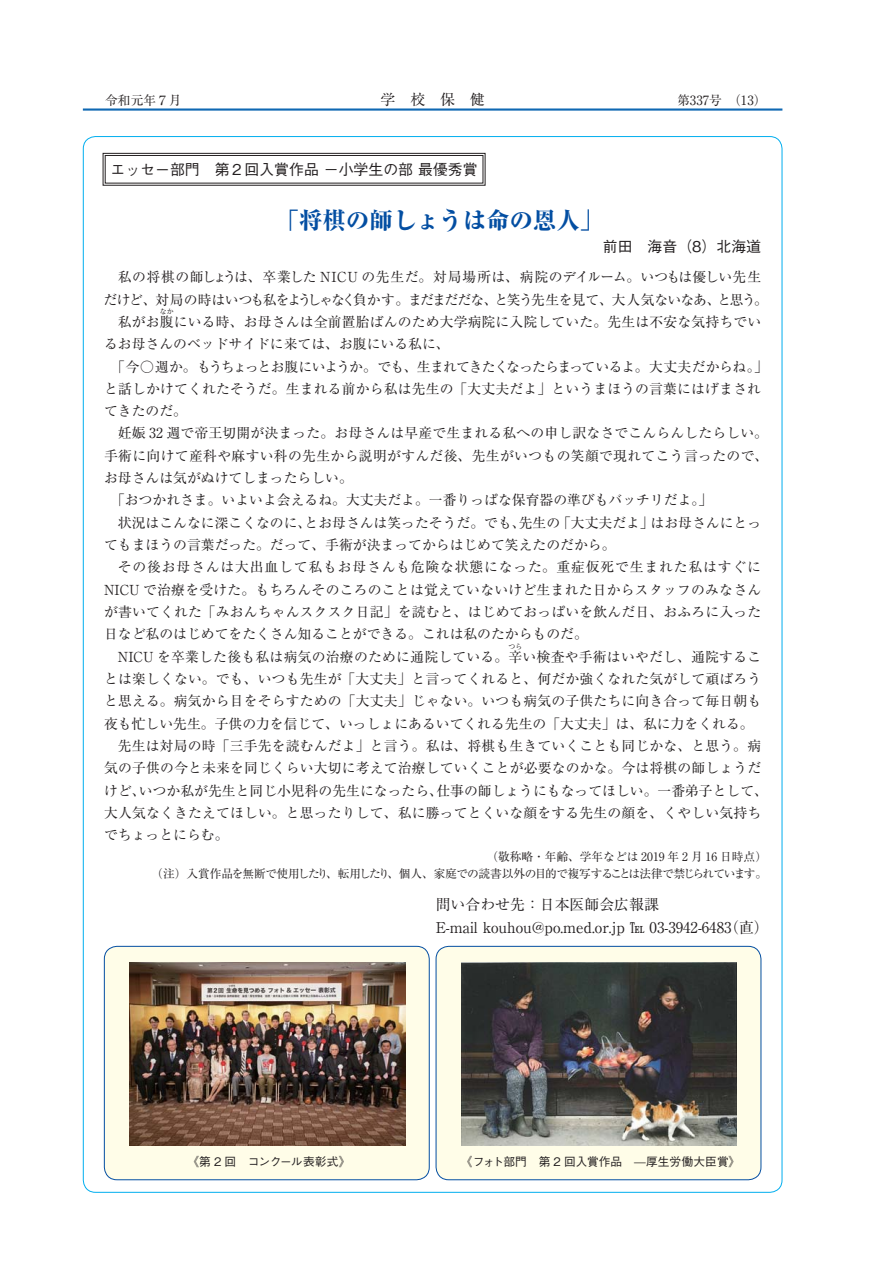
<style>
.page{position:relative;width:893px;height:1263px;background:#fff}
.page>*{position:absolute;margin:0;border:0;box-sizing:border-box;transform-origin:0 0}
.t1{font:23.4px "Ryumin Pro Heavy 90 msp RKSJ H";color:#034ea2}
.t2{font:14.85px/22.4px "Ryumin Pr 6 N Reg 90 msp RKSJ H";color:#231f20}
.t3{font:14.85px "Gothic BBB Pro Medium 90 msp RKSJ H";color:#231f20}
.t4{font:13.8px/22.4px "Ryumin Pr 6 N Reg 90 msp RKSJ H";letter-spacing:.015em;color:#231f20;text-align:center}
.t5{font:13.8px "Ryumin Pr 6 N Reg 90 msp RKSJ H";letter-spacing:-.065em;color:#231f20}
.t6{font:13.8px "Ryumin Pr 6 N Reg 90 msp RKSJ H";letter-spacing:.06em;color:#231f20}
.t7{font:12.75px "Ryumin Pr 6 N Reg 90 msp RKSJ H";color:#231f20}
.t8{font:11.7px/17px "Ryumin Pr 6 N Reg 90 msp RKSJ H";letter-spacing:-.045em;color:#231f20;text-align:right}
.t9{font:11.7px "Gothic BBB Pro Medium 90 msp RKSJ H";color:#231f20}
.t10{font:11.7px "Gothic BBB Pro Medium 90 msp RKSJ H";letter-spacing:-.045em;color:#231f20}
.t11{font:6.9px "Ryumin Pr 6 N Reg 90 msp RKSJ H";color:#231f20}
</style>
<div class="page">
<svg style="left:103px;top:153px;width:382px;height:33px"></svg>
<div style="left:436px;top:946px;width:325px;height:234px;background:#fffde8;border-radius:13px"></div>
<div style="left:436px;top:946px;width:325px;height:234px;border:1px solid #034ea2;border-radius:13px"></div>
<div style="left:104px;top:946px;width:325px;height:234px;background:#fffde8;border-radius:13px"></div>
<div style="left:104px;top:946px;width:325px;height:234px;border:1px solid #034ea2;border-radius:13px"></div>
<img style="left:129px;top:962px;width:276px;height:184px">
<img style="left:462px;top:962px;width:274px;height:184px">
<hr style="left:83px;top:108px;width:699px;height:3px;background:#0f68b3">
<p class="t7" style="left:105px;top:95px;width:78px">令和元年７月</p>
<p class="t2" style="left:380px;top:90px;width:106px">学　校　保　健</p>
<p class="t7" style="left:677px;top:95px;width:91px">第337号　（13）</p>
<p class="t3" style="left:111px;top:164px;width:369px">エッセー部門　第２回入賞作品 －小学生の部 最優秀賞</p>
<h1 class="t1" style="left:276px;top:211px;width:329px">「将棋の師しょうは命の恩人」</h1>
<p class="t3" style="left:603px;top:241px;width:160px">前田　海音（8）北海道</p>
<p class="t4" style="left:103px;top:268px;width:666px">私の将棋の師しょうは、卒業した NICU の先生だ。対局場所は、病院のデイルーム。いつもは優しい先生<br>だけど、対局の時はいつも私をようしゃなく負かす。まだまだだな、と笑う先生を見て、大人気ないなあ、と思う。私がお腹にいる時、お母さんは全前置胎ばんのため大学病院に入院していた。先生は不安な気持ちでい</p>
<p class="t11" style="left:160px;top:309px;width:15px">なか</p>
<p class="t4" style="left:104px;top:335px;width:347px">るお母さんのベッドサイドに来ては、お腹にいる私に、</p>
<p class="t5" style="left:111px;top:361px;width:658px">「今○週か。もうちょっとお腹にいようか。でも、生まれてきたくなったらまっているよ。大丈夫だからね。」</p>
<p class="t4" style="left:104px;top:379px;width:658px">と話しかけてくれたそうだ。生まれる前から私は先生の「大丈夫だよ」というまほうの言葉にはげまされ</p>
<p class="t4" style="left:104px;top:402px;width:84px">てきたのだ。</p>
<p class="t4" style="left:118px;top:424px;width:652px">妊娠 32 週で帝王切開が決まった。お母さんは早産で生まれる私への申し訳なさでこんらんしたらしい。</p>
<p class="t4" style="left:104px;top:446px;width:666px">手術に向けて産科や麻すい科の先生から説明がすんだ後、先生がいつもの笑顔で現れてこう言ったので、</p>
<p class="t4" style="left:104px;top:469px;width:250px">お母さんは気がぬけてしまったらしい。</p>
<p class="t4" style="left:111px;top:491px;width:603px">「おつかれさま。いよいよ会えるね。大丈夫だよ。一番りっぱな保育器の準びもバッチリだよ。」</p>
<p class="t4" style="left:118px;top:513px;width:645px">状況はこんなに深こくなのに、とお母さんは笑ったそうだ。でも、先生の「大丈夫だよ」はお母さんにとっ</p>
<p class="t4" style="left:104px;top:536px;width:513px">てもまほうの言葉だった。だって、手術が決まってからはじめて笑えたのだから。</p>
<p class="t6" style="left:118px;top:562px;width:644px">その後お母さんは大出血して私もお母さんも危険な状態になった。重症仮死で生まれた私はすぐに</p>
<p class="t4" style="left:104px;top:580px;width:658px">NICU で治療を受けた。もちろんそのころのことは覚えていないけど生まれた日からスタッフのみなさん</p>
<p class="t4" style="left:104px;top:603px;width:658px">が書いてくれた「みおんちゃんスクスク日記」を読むと、はじめておっぱいを飲んだ日、おふろに入った</p>
<p class="t4" style="left:104px;top:625px;width:485px">日など私のはじめてをたくさん知ることができる。これは私のたからものだ。</p>
<p class="t4" style="left:118px;top:647px;width:645px">NICU を卒業した後も私は病気の治療のために通院している。辛い検査や手術はいやだし、通院するこ</p>
<p class="t11" style="left:508px;top:644px;width:15px">つら</p>
<p class="t4" style="left:104px;top:670px;width:659px">とは楽しくない。でも、いつも先生が「大丈夫」と言ってくれると、何だか強くなれた気がして頑ばろう</p>
<p class="t4" style="left:104px;top:692px;width:658px">と思える。病気から目をそらすための「大丈夫」じゃない。いつも病気の子供たちに向き合って毎日朝も</p>
<p class="t4" style="left:104px;top:714px;width:651px">夜も忙しい先生。子供の力を信じて、いっしょにあるいてくれる先生の「大丈夫」は、私に力をくれる。</p>
<p class="t4" style="left:118px;top:736px;width:645px">先生は対局の時「三手先を読むんだよ」と言う。私は、将棋も生きていくことも同じかな、と思う。病</p>
<p class="t4" style="left:104px;top:759px;width:658px">気の子供の今と未来を同じくらい大切に考えて治療していくことが必要なのかな。今は将棋の師しょうだ</p>
<p class="t4" style="left:104px;top:781px;width:665px">けど、いつか私が先生と同じ小児科の先生になったら、仕事の師しょうにもなってほしい。一番弟子として、</p>
<p class="t4" style="left:104px;top:803px;width:658px">大人気なくきたえてほしい。と思ったりして、私に勝ってとくいな顔をする先生の顔を、くやしい気持ち</p>
<p class="t4" style="left:104px;top:826px;width:126px">でちょっとにらむ。</p>
<p class="t8" style="left:151px;top:849px;width:617px">（敬称略・年齢、学年などは 2019 年 2 月 16 日時点）<br>（注）入賞作品を無断で使用したり、転用したり、個人、家庭での読書以外の目的で複写することは法律で禁じられています。</p>
<p class="t2" style="left:436px;top:896px;width:335px">問い合わせ先：日本医師会広報課<br>E-mail kouhou@po.med.or.jp ℡ 03-3942-6483（直）</p>
<p class="t10" style="left:187px;top:1157px;width:165px">《第 2 回　コンクール表彰式》</p>
<p class="t9" style="left:461px;top:1157px;width:281px">《フォト部門　第 2 回入賞作品　̶厚生労働大臣賞》</p>
</div>
